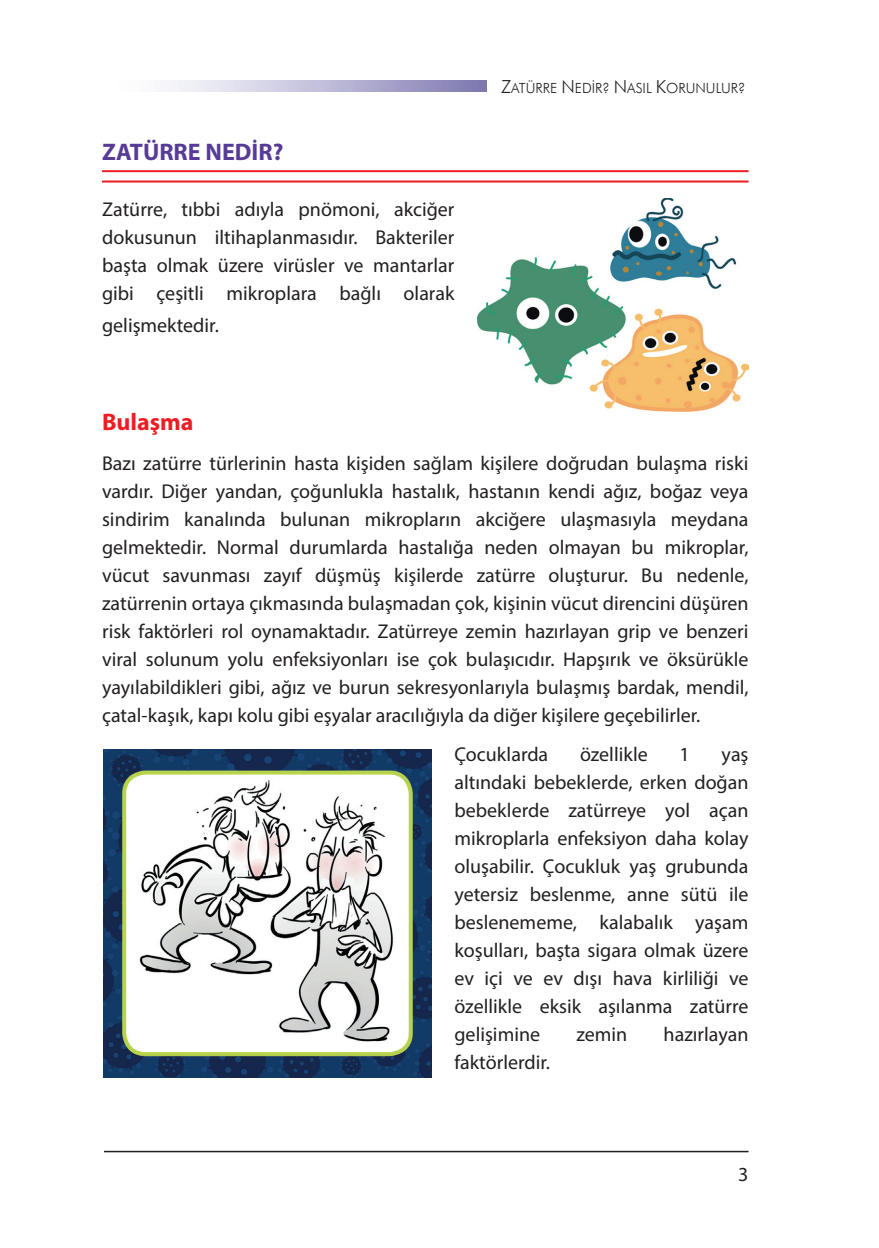
<style>
.page{position:relative;width:879px;height:1248px;background:#fff}
.page>*{position:absolute;margin:0;border:0;box-sizing:border-box;transform-origin:0 0}
.t1{font:700 24px "Myriad Pro";color:#573b97}
.t2{font:700 24px "Myriad Pro";color:#ee1d23}
.t3{font:20px/28px "Myriad Pro";color:#231f20;text-align:justify}
.t4{font:300 14px "Futura BT";color:#231f20}
.s1{font-size:18px}
</style>
<div class="page">
<svg style="left:173px;top:81px;width:313px;height:11px"></svg>
<hr style="left:104px;top:1150px;width:644px;height:2px;background:#231f20">
<img style="left:477px;top:198px;width:271px;height:213px">
<img style="left:104px;top:749px;width:328px;height:328px">
<hr style="left:102px;top:170px;width:646px;height:2px;background:#ee1d23">
<hr style="left:102px;top:180px;width:646px;height:2px;background:#ee1d23">
<p class="t1" style="left:102px;top:138px;width:183px">ZATÜRRE NEDİR?</p>
<p class="t3" style="left:102px;top:195px;width:354px">Zatürre, tıbbi adıyla pnömoni, akciğer dokusunun iltihaplanmasıdır. Bakteriler başta olmak üzere virüsler ve mantarlar gibi çeşitli mikroplara bağlı olarak</p>
<p class="t3" style="left:102px;top:311px;width:118px">gelişmektedir.</p>
<p class="t4" style="left:501px;top:80px;width:246px"><span class="s1">Z</span>ATÜRRE <span class="s1">N</span>EDİR? <span class="s1">N</span>ASIL <span class="s1">K</span>ORUNULUR?</p>
<p class="t2" style="left:102px;top:409px;width:93px">Bulaşma</p>
<p class="t3" style="left:102px;top:448px;width:648px">Bazı zatürre türlerinin hasta kişiden sağlam kişilere doğrudan bulaşma riski vardır. Diğer yandan, çoğunlukla hastalık, hastanın kendi ağız, boğaz veya sindirim kanalında bulunan mikropların akciğere ulaşmasıyla meydana gelmektedir. Normal durumlarda hastalığa neden olmayan bu mikroplar, vücut savunması zayıf düşmüş kişilerde zatürre oluşturur. Bu nedenle, zatürrenin ortaya çıkmasında bulaşmadan çok, kişinin vücut direncini düşüren risk faktörleri rol oynamaktadır. Zatürreye zemin hazırlayan grip ve benzeri viral solunum yolu enfeksiyonları ise çok bulaşıcıdır. Hapşırık ve öksürükle yayılabildikleri gibi, ağız ve burun sekresyonlarıyla bulaşmış bardak, mendil, çatal-kaşık, kapı kolu gibi eşyalar aracılığıyla da diğer kişilere geçebilirler.</p>
<p class="t3" style="left:454px;top:740px;width:95px">Çocuklarda</p>
<p class="t3" style="left:580px;top:740px;width:69px">özellikle</p>
<p class="t3" style="left:679px;top:740px;width:12px">1</p>
<p class="t3" style="left:454px;top:740px;width:296px;text-indent:267px">yaş altındaki bebeklerde, erken doğan bebeklerde zatürreye yol açan mikroplarla enfeksiyon daha kolay oluşabilir. Çocukluk yaş grubunda yetersiz beslenme, anne sütü ile beslenememe, kalabalık yaşam koşulları, başta sigara olmak üzere ev içi ve ev dışı hava kirliliği ve özellikle eksik aşılanma zatürre gelişimine</p>
<p class="t3" style="left:576px;top:1020px;width:52px">zemin</p>
<p class="t3" style="left:663px;top:1020px;width:86px">hazırlayan</p>
<p class="t3" style="left:454px;top:1048px;width:97px">faktörlerdir.</p>
<p class="t3" style="left:738px;top:1159px;width:12px">3</p>
</div>
